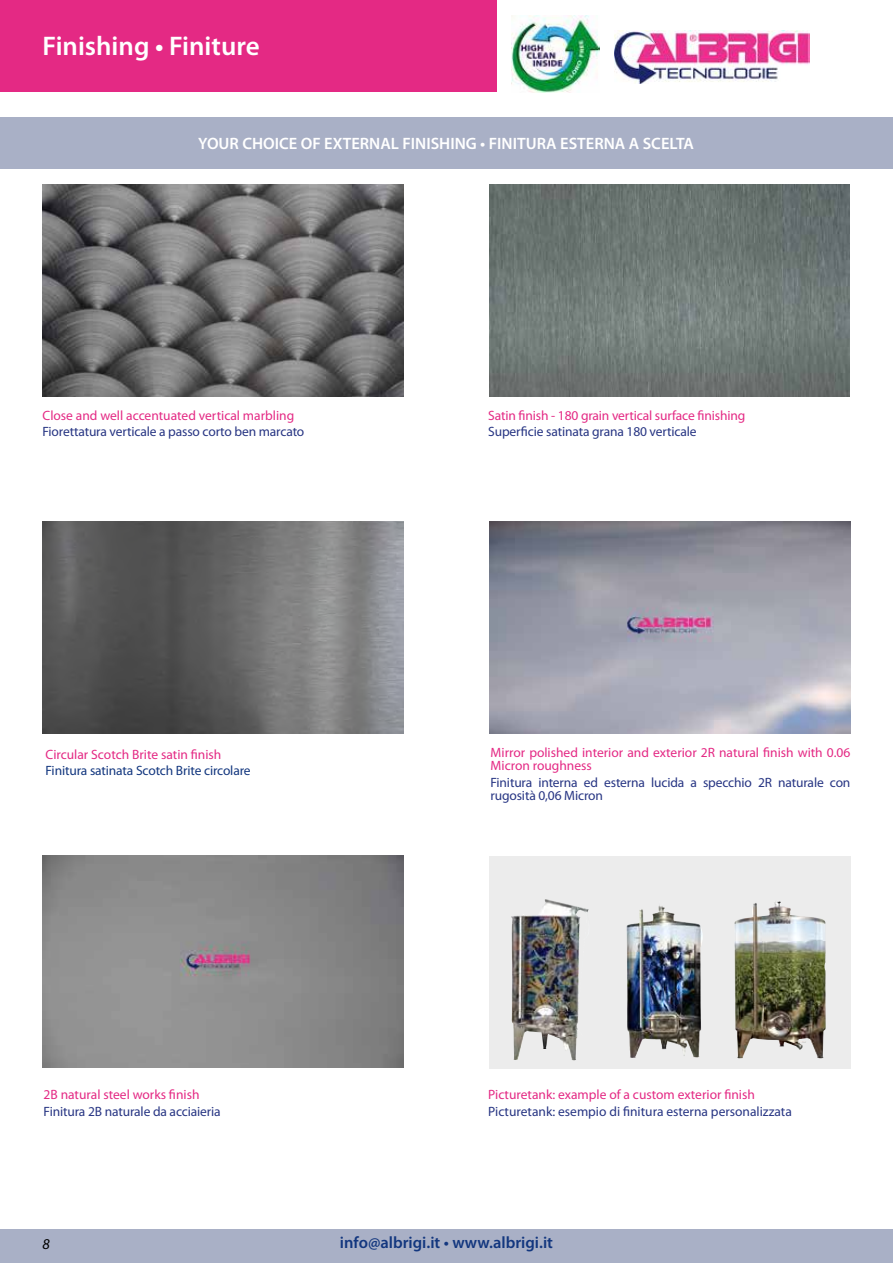
<style>
.page{position:relative;width:893px;height:1263px;background:#fff}
.page>*{position:absolute;margin:0;border:0;box-sizing:border-box;transform-origin:0 0}
.t1{font:600 27px "Myriad Pro";color:#fff}
.t2{font:600 16.5px "Myriad Pro";color:#fff}
.t3{font:600 16.5px "Myriad Pro";color:#13377f}
.t4{font:italic 15px "Myriad Pro";color:#000}
.t5{font:13.5px/13.5px "Myriad Pro";color:#e42984}
.t6{font:13.5px/13.5px "Myriad Pro";letter-spacing:-.01em;color:#273583}
.t7{font:13.5px "Myriad Pro";letter-spacing:-.01em;color:#13377f}
</style>
<div class="page">
<img style="left:43px;top:521px;width:361px;height:213px">
<img style="left:489px;top:521px;width:361px;height:213px">
<img style="left:43px;top:184px;width:361px;height:213px">
<img style="left:489px;top:184px;width:361px;height:213px">
<img style="left:43px;top:855px;width:361px;height:213px">
<svg style="left:489px;top:856px;width:361px;height:213px;background:#d6d6d3"></svg>
<img style="left:511px;top:899px;width:75px;height:161px">
<img style="left:734px;top:900px;width:42px;height:158px">
<img style="left:626px;top:901px;width:59px;height:157px">
<div style="left:0;top:117px;width:893px;height:51px;background:#a9b0c6"></div>
<img style="left:511px;top:16px;width:88px;height:76px">
<div style="left:0;top:0;width:496px;height:92px;background:#e42984"></div>
<img style="left:615px;top:30px;width:194px;height:53px">
<div style="left:0;top:1229px;width:893px;height:34px;background:#a9b0c6"></div>
<h1 class="t1" style="left:43px;top:28px;width:219px">Finishing • Finiture</h1>
<p class="t2" style="left:198px;top:133px;width:497px">YOUR CHOICE OF EXTERNAL FINISHING • FINITURA ESTERNA A SCELTA</p>
<p class="t5" style="left:43px;top:408px;width:253px">Close and well accentuated vertical marbling</p>
<p class="t6" style="left:43px;top:425px;width:263px">Fiorettatura verticale a passo corto ben marcato</p>
<p class="t5" style="left:488px;top:408px;width:259px">Satin finish - 180 grain vertical surface finishing</p>
<p class="t6" style="left:488px;top:425px;width:210px">Superficie satinata grana 180 verticale</p>
<p class="t5" style="left:46px;top:747px;width:177px">Circular Scotch Brite satin finish</p>
<p class="t7" style="left:46px;top:762px;width:207px">Finitura satinata Scotch Brite circolare</p>
<p class="t5" style="left:490px;top:745px;width:361px">Mirror polished interior and exterior 2R natural finish with 0.06<br>Micron roughness</p>
<p class="t6" style="left:490px;top:775px;width:361px">Finitura interna ed esterna lucida a specchio 2R naturale con rugosità 0,06 Micron</p>
<p class="t5" style="left:44px;top:1088px;width:157px">2B natural steel works finish</p>
<p class="t6" style="left:44px;top:1104px;width:179px">Finitura 2B naturale da acciaieria</p>
<p class="t5" style="left:488px;top:1088px;width:268px">Picturetank: example of a custom exterior finish</p>
<p class="t6" style="left:488px;top:1104px;width:305px">Picturetank: esempio di finitura esterna personalizzata</p>
<p class="t4" style="left:43px;top:1234px;width:9px">8</p>
<p class="t3" style="left:340px;top:1232px;width:215px">info@albrigi.it • www.albrigi.it</p>
</div>
